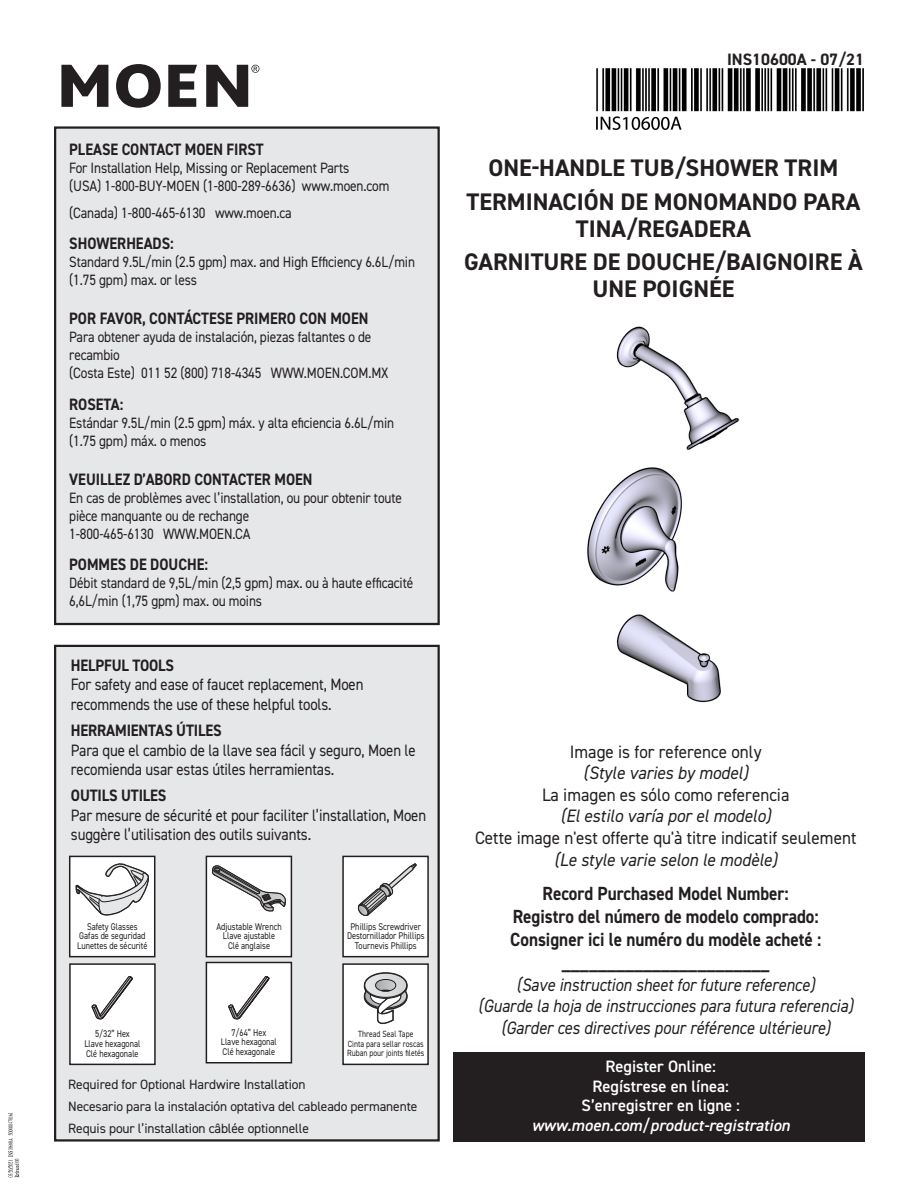
<style>
.page{position:relative;width:918px;height:1188px;background:#fff}
.page>*{position:absolute;margin:0;border:0;box-sizing:border-box;transform-origin:0 0}
.Description_Content{font:700 24px/27px "DIN2014";color:#231f20;text-align:center}
.t1{font:700 19.05px "DIN2014";color:#231f20;scale:.9 1}
.t2{font:italic 18px "DIN2014";color:#231f20;scale:.9 1}
.t3{font:18px "DIN2014";color:#231f20;scale:.95 1}
.t4{font:italic 18px "DIN2014";color:#231f20;scale:.95 1}
.t5{font:16.5px/19.5px "DIN2014";letter-spacing:-.01em;color:#231f20;scale:.9 1}
.t6{font:700 16.5px "DIN2014";color:#231f20;scale:.89 1}
.t7{font:600 16.5px "DIN2014";color:#fff}
.t8{font:italic 600 16.5px "DIN2014";color:#fff}
.t9{font:700 16.5px "DIN2014";color:#231f20}
.t10{font:15px/18px "DIN2014";letter-spacing:-.01em;color:#231f20;scale:.89 1}
.Description_Content-2{font:13.5px "DIN2014";letter-spacing:-.01em;color:#231f20}
.Tools{font:9.75px "DIN2014";color:#231f20;scale:.85 1}
.Tools-2{font:9px "DIN2014";color:#231f20;scale:.85 1}
.s1{font-weight:700}
</style>
<div class="page">
<div style="left:55px;top:646px;width:384px;height:494px;background:#e6e7e9"></div>
<div style="left:54px;top:645px;width:386px;height:497px;border:2px solid #231f20"></div>
<img style="left:597px;top:69px;width:266px;height:61px">
<svg style="left:61px;top:65px;width:47px;height:42px"></svg>
<svg style="left:116px;top:64px;width:45px;height:44px"></svg>
<svg style="left:168px;top:65px;width:29px;height:42px"></svg>
<svg style="left:206px;top:65px;width:53px;height:42px"></svg>
<div style="left:70px;top:856px;width:85px;height:101px;background:#fff"></div>
<svg style="left:75px;top:863px;width:74px;height:53px"></svg>
<div style="left:69px;top:856px;width:86px;height:101px;border:2px solid #231f20"></div>
<div style="left:206px;top:856px;width:85px;height:101px;background:#fff"></div>
<svg style="left:212px;top:865px;width:74px;height:47px"></svg>
<div style="left:206px;top:856px;width:86px;height:101px;border:2px solid #231f20"></div>
<div style="left:343px;top:856px;width:85px;height:101px;background:#fff"></div>
<svg style="left:357px;top:863px;width:60px;height:53px"></svg>
<div style="left:342px;top:856px;width:87px;height:101px;border:2px solid #231f20"></div>
<div style="left:343px;top:964px;width:85px;height:100px;background:#fff"></div>
<svg style="left:363px;top:972px;width:45px;height:53px"></svg>
<div style="left:342px;top:963px;width:87px;height:102px;border:2px solid #231f20"></div>
<div style="left:70px;top:964px;width:85px;height:100px;background:#fff"></div>
<svg style="left:91px;top:976px;width:42px;height:44px"></svg>
<div style="left:69px;top:963px;width:87px;height:102px;border:2px solid #231f20"></div>
<div style="left:453px;top:1052px;width:412px;height:90px;background:#231f20"></div>
<img style="left:587px;top:326px;width:153px;height:377px">
<div style="left:55px;top:128px;width:384px;height:496px;background:#e6e7e9"></div>
<div style="left:54px;top:126px;width:386px;height:499px;border:2px solid #231f20"></div>
<div style="left:206px;top:962px;width:85px;height:101px;background:#fff"></div>
<svg style="left:228px;top:976px;width:42px;height:44px"></svg>
<div style="left:206px;top:962px;width:86px;height:101px;border:2px solid #231f20"></div>
<svg style="left:8px;top:1113px;width:11px;height:64px"></svg>
<p class="t6" style="left:69px;top:138px;width:220px">PLEASE CONTACT MOEN FIRST</p>
<p class="t10" style="left:69px;top:158px;width:361px">For Installation Help, Missing or Replacement Parts<br>(USA) 1-800-BUY-MOEN (1-800-289-6636) www.moen.com</p>
<p class="t10" style="left:69px;top:203px;width:252px">(Canada) 1-800-465-6130 www.moen.ca</p>
<p class="t6" style="left:69px;top:232px;width:119px">SHOWERHEADS:</p>
<p class="t10" style="left:69px;top:253px;width:390px">Standard 9.5L/min (2.5 gpm) max. and High Efficiency 6.6L/min (1.75 gpm) max. or less</p>
<p class="t6" style="left:69px;top:307px;width:338px">POR FAVOR, CONTÁCTESE PRIMERO CON MOEN</p>
<p class="t10" style="left:69px;top:328px;width:360px">Para obtener ayuda de instalación, piezas faltantes o de recambio<br>(Costa Este) 011 52 (800) 718-4345 WWW.MOEN.COM.MX</p>
<p class="t6" style="left:69px;top:393px;width:62px">ROSETA:</p>
<p class="t10" style="left:69px;top:413px;width:367px">Estándar 9.5L/min (2.5 gpm) máx. y alta eficiencia 6.6L/min (1.75 gpm) máx. o menos</p>
<p class="t6" style="left:69px;top:468px;width:275px">VEUILLEZ D’ABORD CONTACTER MOEN</p>
<p class="t10" style="left:69px;top:488px;width:375px">En cas de problèmes avec l’installation, ou pour obtenir toute pièce manquante ou de rechange<br>1-800-465-6130 WWW.MOEN.CA</p>
<p class="t6" style="left:69px;top:553px;width:157px">POMMES DE DOUCHE:</p>
<p class="t10" style="left:69px;top:574px;width:388px">Débit standard de 9,5L/min (2,5 gpm) max. ou à haute efficacité<br>6,6L/min (1,75 gpm) max. ou moins</p>
<p class="t5" style="left:71px;top:655px;width:327px"><span class="s1">HELPFUL TOOLS<br></span>For safety and ease of faucet replacement, Moen recommends the use of these helpful tools.</p>
<p class="t5" style="left:71px;top:720px;width:385px"><span class="s1">HERRAMIENTAS ÚTILES<br></span>Para que el cambio de la llave sea fácil y seguro, Moen le recomienda usar estas útiles herramientas.</p>
<p class="t5" style="left:71px;top:786px;width:396px"><span class="s1">OUTILS UTILES<br></span>Par mesure de sécurité et pour faciliter l’installation, Moen suggère l’utilisation des outils suivants.</p>
<p class="Tools" style="left:87px;top:920px;width:61px">Safety Glasses</p>
<p class="Tools" style="left:79px;top:930px;width:80px">Gafas de seguridad</p>
<p class="Tools" style="left:77px;top:940px;width:84px">Lunettes de sécurité</p>
<p class="Tools" style="left:216px;top:920px;width:78px">Adjustable Wrench</p>
<p class="Tools" style="left:223px;top:930px;width:63px">Llave ajustable</p>
<p class="Tools" style="left:228px;top:940px;width:51px">Clé anglaise</p>
<p class="Tools" style="left:350px;top:920px;width:85px">Phillips Screwdriver</p>
<p class="Tools" style="left:347px;top:930px;width:93px">Destornillador Phillips</p>
<p class="Tools" style="left:355px;top:940px;width:74px">Tournevis Phillips</p>
<p class="Tools" style="left:231px;top:1026px;width:42px">7/64” Hex</p>
<p class="Tools" style="left:221px;top:1036px;width:67px">Llave hexagonal</p>
<p class="Tools" style="left:223px;top:1046px;width:63px">Clé hexagonale</p>
<p class="Tools" style="left:95px;top:1028px;width:42px">5/32” Hex</p>
<p class="Tools" style="left:84px;top:1038px;width:67px">Llave hexagonal</p>
<p class="Tools" style="left:86px;top:1047px;width:63px">Clé hexagonale</p>
<p class="Description_Content-2" style="left:68px;top:1076px;width:239px">Required for Optional Hardwire Installation</p>
<p class="Description_Content-2" style="left:68px;top:1098px;width:351px">Necesario para la instalación optativa del cableado permanente</p>
<p class="Description_Content-2" style="left:68px;top:1120px;width:242px">Requis pour l’installation câblée optionnelle</p>
<p class="Tools-2" style="left:358px;top:1028px;width:67px">Thread Seal Tape</p>
<p class="Tools-2" style="left:348px;top:1038px;width:91px">Cinta para sellar roscas</p>
<p class="Tools-2" style="left:347px;top:1048px;width:93px">Ruban pour joints filetés</p>
<p class="t9" style="left:727px;top:49px;width:138px">INS10600A - 07/21</p>
<p class="Description_Content" style="left:489px;top:154px;width:351px">ONE-HANDLE TUB/SHOWER TRIM</p>
<p class="Description_Content" style="left:466px;top:188px;width:395px">TERMINACIÓN DE MONOMANDO PARA<br>TINA/REGADERA</p>
<p class="Description_Content" style="left:464px;top:248px;width:400px">GARNITURE DE DOUCHE/BAIGNOIRE À<br>UNE POIGNÉE</p>
<p class="t3" style="left:570px;top:740px;width:203px">Image is for reference only</p>
<p class="t4" style="left:583px;top:762px;width:175px">(Style varies by model)</p>
<p class="t3" style="left:542px;top:783px;width:262px">La imagen es sólo como referencia</p>
<p class="t4" style="left:560px;top:805px;width:223px">(El estilo varía por el modelo)</p>
<p class="t3" style="left:475px;top:826px;width:403px">Cette image n'est offerte qu'à titre indicatif seulement</p>
<p class="t4" style="left:554px;top:848px;width:237px">(Le style varie selon le modèle)</p>
<p class="t1" style="left:543px;top:881px;width:275px">Record Purchased Model Number:</p>
<p class="t1" style="left:513px;top:904px;width:341px">Registro del número de modelo comprado:</p>
<p class="t1" style="left:510px;top:927px;width:347px">Consigner ici le numéro du modèle acheté :</p>
<p class="t1" style="left:562px;top:950px;width:232px">_______________________</p>
<p class="t2" style="left:517px;top:973px;width:333px">(Save instruction sheet for future reference)</p>
<p class="t2" style="left:478px;top:995px;width:418px">(Guarde la hoja de instrucciones para futura referencia)</p>
<p class="t2" style="left:501px;top:1016px;width:368px">(Garder ces directives pour référence ultérieure)</p>
<p class="t7" style="left:606px;top:1056px;width:112px">Register Online:</p>
<p class="t7" style="left:593px;top:1075px;width:138px">Regístrese en línea:</p>
<p class="t7" style="left:582px;top:1095px;width:160px">S’enregistrer en ligne :</p>
<p class="t8" style="left:532px;top:1114px;width:260px">www.moen.com/product-registration</p>
</div>
